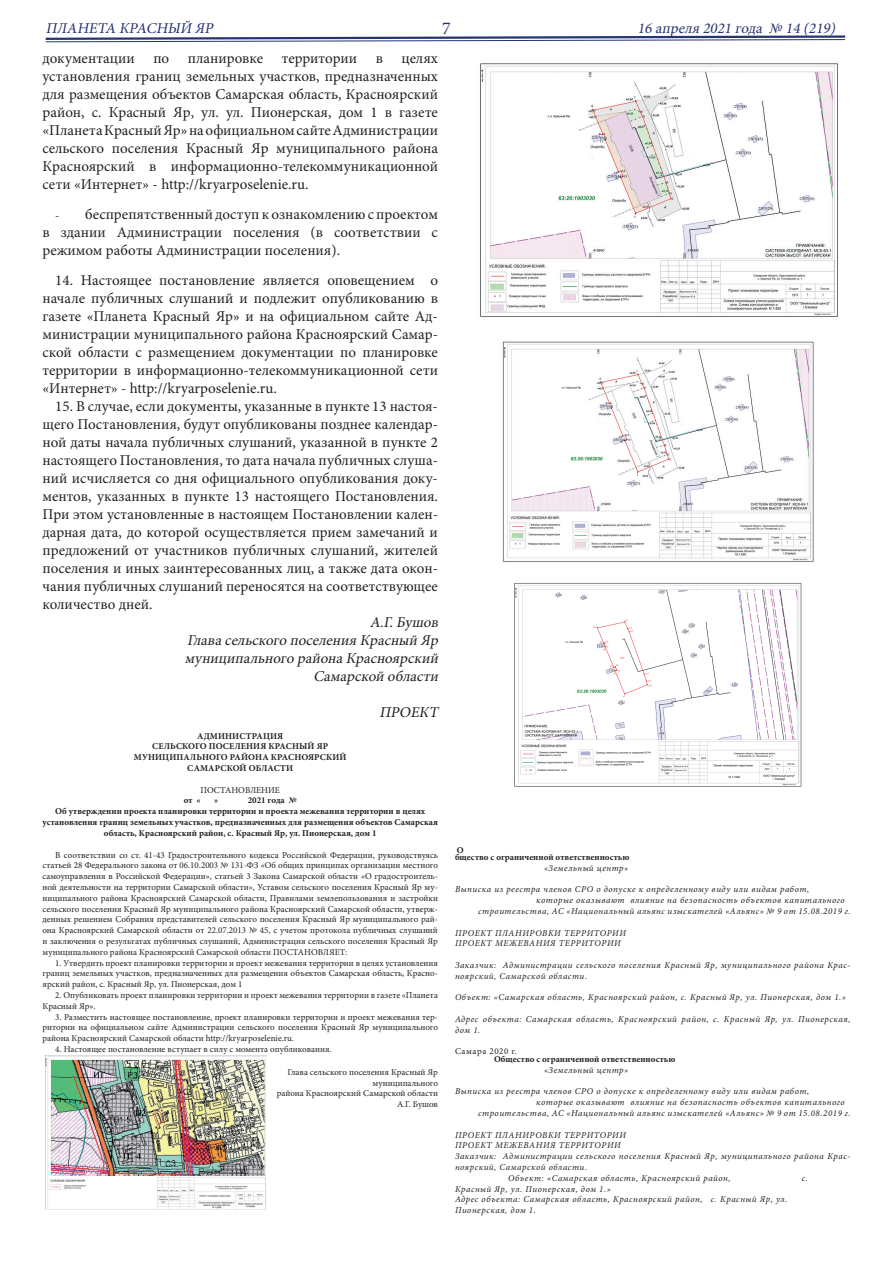
<style>
.page{position:relative;width:893px;height:1263px;background:#fff}
.page>*{position:absolute;margin:0;border:0;box-sizing:border-box;transform-origin:0 0}
.t1{font:18px "Minion Pro";color:#263371}
.t2{font:15px/18px "Minion Pro";color:#231f20;text-align:justify}
.t3{font:italic 15px/18px "Minion Pro";color:#231f20;text-align:right}
.t4{font:italic 15px "Minion Pro";color:#263371}
.t5{font:9px/10.8px "Minion Pro";color:#231f20;text-align:justify}
.t6{font:italic 9px/10.8px "Minion Pro";letter-spacing:.06em;color:#231f20}
.t7{font:700 9px/10.8px "Minion Pro";color:#231f20;text-align:center}
.t8{font:9px "Minion Pro";letter-spacing:.06em;color:#231f20}
.s1{font-size:12px}
</style>
<div class="page">
<svg style="left:45px;top:35px;width:801px;height:8px"></svg>
<img style="left:46px;top:1055px;width:221px;height:155px">
<img style="left:480px;top:63px;width:358px;height:254px">
<img style="left:502px;top:341px;width:312px;height:221px">
<img style="left:514px;top:583px;width:288px;height:204px">
<h2 class="t4" style="left:46px;top:19px;width:172px">ПЛАНЕТА КРАСНЫЙ ЯР</h2>
<h1 class="t1" style="left:442px;top:16px;width:10px">7</h1>
<h2 class="t4" style="left:637px;top:19px;width:203px">16 апреля 2021 года № 14 (219)</h2>
<p class="t2" style="left:43px;top:49px;width:397px">документации по планировке территории в целях установления границ земельных участков, предназначенных для размещения объектов Самарская область, Красноярский район, с. Красный Яр, ул. ул. Пионерская, дом 1 в газете «Планета Красный Яр» на официальном сайте Администрации сельского поселения Красный Яр муниципального района Красноярский в информационно-телекоммуникационной сети «Интернет» - http://kryarposelenie.ru.</p>
<h2 class="t2" style="left:43px;top:205px;width:397px;text-indent:13px"><span class="s1">-</span> беспрепятственный доступ к ознакомлению с проектом в здании Администрации поселения (в соответствии с режимом работы Администрации поселения).</h2>
<p class="t2" style="left:43px;top:271px;width:397px;text-indent:13px">14. Настоящее постановление является оповещением о начале публичных слушаний и подлежит опубликованию в газете «Планета Красный Яр» и на официальном сайте Ад&shy;министрации муниципального района Красноярский Самар&shy;ской области с размещением документации по планировке территории в информационно-телекоммуникационной сети «Интернет» - http://kryarposelenie.ru.</p>
<p class="t2" style="left:43px;top:397px;width:397px;text-indent:13px">15. В случае, если документы, указанные в пункте 13 настоя&shy;щего Постановления, будут опубликованы позднее календар&shy;ной даты начала публичных слушаний, указанной в пункте 2 настоящего Постановления, то дата начала публичных слуша&shy;ний исчисляется со дня официального опубликования доку&shy;ментов, указанных в пункте 13 настоящего Постановления.<br>При этом установленные в настоящем Постановлении кален&shy;дарная дата, до которой осуществляется прием замечаний и предложений от участников публичных слушаний, жителей поселения и иных заинтересованных лиц, а также дата окон&shy;чания публичных слушаний переносятся на соответствующее количество дней.</p>
<h2 class="t3" style="left:185px;top:613px;width:258px">А.Г.Бушов<br>Главасельского поселения Красный Яр муниципального районаКрасноярский<br>Самарской области</h2>
<h2 class="t3" style="left:379px;top:703px;width:64px">ПРОЕКТ</h2>
<p class="t7" style="left:134px;top:730px;width:214px">АДМИНИСТРАЦИЯ<br>СЕЛЬСКОГО ПОСЕЛЕНИЯ КРАСНЫЙ ЯР<br>МУНИЦИПАЛЬНОГО РАЙОНА КРАСНОЯРСКИЙ<br>САМАРСКОЙ ОБЛАСТИ</p>
<p class="t5" style="left:200px;top:784px;width:81px">ПОСТАНОВЛЕНИЕ</p>
<p class="t7" style="left:184px;top:795px;width:18px">от «</p>
<p class="t7" style="left:214px;top:795px;width:6px">»</p>
<p class="t7" style="left:248px;top:795px;width:51px">2021 года №</p>
<p class="t7" style="left:55px;top:806px;width:371px">Об утверждении проекта планировки территории и проекта межевания территории в целях</p>
<p class="t7" style="left:43px;top:817px;width:397px">установления границ земельных участков, предназначенных для размещения объектов Самарская</p>
<p class="t7" style="left:104px;top:827px;width:274px">область, Красноярский район, с. Красный Яр, ул. Пионерская, дом 1</p>
<p class="t5" style="left:43px;top:849px;width:397px;text-indent:13px">В соответствии со ст. 41-43 Градостроительного кодекса Российской Федерации, руководствуясь статьей 28 Федерального закона от 06.10.2003 № 131-ФЗ «Об общих принципах организации местного самоуправления в Российской Федерации», статьей 3 Закона Самарской области «О градостроитель&shy;ной деятельности на территории Самарской области», Уставом сельского поселения Красный Яр му&shy;ниципального района Красноярский Самарской области, Правилами землепользования и застройки сельского поселения Красный Яр муниципального района Красноярский Самарской области, утверж&shy;денных решением Собрания представителей сельского поселения Красный Яр муниципального рай&shy;она Красноярский Самарской области от 22.07.2013 № 45, c учетом протокола публичных слушаний и заключения о результатах публичных слушаний, Администрация сельского поселения Красный Яр муниципального района Красноярский Самарской области ПОСТАНОВЛЯЕТ:</p>
<p class="t5" style="left:43px;top:957px;width:397px;text-indent:13px">1. Утвердить проект планировки территории и проект межевания территории в целях установления границ земельных участков, предназначенных для размещения объектов Самарская область, Красно&shy;ярский район, с. Красный Яр, ул. Пионерская, дом 1</p>
<p class="t5" style="left:43px;top:990px;width:397px;text-indent:13px">2. Опубликовать проект планировки территории и проект межевания территории в газете «Планета<br>Красный Яр».</p>
<p class="t5" style="left:43px;top:1011px;width:397px;text-indent:13px">3. Разместить настоящее постановление, проект планировки территории и проект межевания тер&shy;ритории на официальном сайте Администрации сельского поселения Красный Яр муниципального района Красноярский Самарской области http://kryarposelenie.ru.</p>
<p class="t5" style="left:55px;top:1044px;width:278px">4. Настоящее постановление вступает в силу с момента опубликования.</p>
<p class="t5" style="left:277px;top:1066px;width:163px;text-align:right">Глава сельского поселения Красный Яр муниципального<br>района Красноярский Самарской области<br>А.Г. Бушов</p>
<p class="t7" style="left:455px;top:846px;width:176px;line-height:7.5px;text-align:left">О<br>бщество с ограниченной ответственностью</p>
<p class="t6" style="left:544px;top:862px;width:86px">«Земельный центр»</p>
<p class="t6" style="left:455px;top:884px;width:356px">Выписка из реестра членов СРО о допуске к определенному виду или видам работ,</p>
<p class="t6" style="left:536px;top:895px;width:310px">которые оказывают влияние на безопасность объектов капитального</p>
<p class="t6" style="left:478px;top:906px;width:374px">строительства, АС «Национальный альянс изыскателей «Альянс» № 9 от 15.08.2019 г.</p>
<p class="t6" style="left:455px;top:927px;width:173px">ПРОЕКТ ПЛАНИРОВКИ ТЕРРИТОРИИ<br>ПРОЕКТ МЕЖЕВАНИЯ ТЕРРИТОРИИ</p>
<p class="t6" style="left:455px;top:960px;width:397px">Заказчик: Администрации сельского поселения Красный Яр, муниципального района Крас&shy;ноярский, Самарской области.</p>
<p class="t6" style="left:455px;top:992px;width:392px">Объект: «Самарская область, Красноярский район, с. Красный Яр, ул. Пионерская, дом 1.»</p>
<p class="t6" style="left:455px;top:1014px;width:397px">Адрес объекта: Самарская область, Красноярский район, с. Красный Яр, ул. Пионерская, дом 1.</p>
<p class="t8" style="left:455px;top:1045px;width:63px">Самара 2020 г.</p>
<p class="t7" style="left:494px;top:1053px;width:183px">Общество с ограниченной ответственностью</p>
<p class="t6" style="left:544px;top:1064px;width:86px">«Земельный центр»</p>
<p class="t6" style="left:455px;top:1086px;width:356px">Выписка из реестра членов СРО о допуске к определенному виду или видам работ,</p>
<p class="t6" style="left:536px;top:1097px;width:310px">которые оказывают влияние на безопасность объектов капитального</p>
<p class="t6" style="left:478px;top:1108px;width:374px">строительства, АС «Национальный альянс изыскателей «Альянс» № 9 от 15.08.2019 г.</p>
<p class="t6" style="left:455px;top:1129px;width:173px">ПРОЕКТ ПЛАНИРОВКИ ТЕРРИТОРИИ</p>
<p class="t6" style="left:455px;top:1140px;width:167px">ПРОЕКТ МЕЖЕВАНИЯ ТЕРРИТОРИИ</p>
<p class="t6" style="left:455px;top:1151px;width:397px">Заказчик: Администрации сельского поселения Красный Яр, муниципального района Крас-</p>
<p class="t6" style="left:455px;top:1162px;width:134px">ноярский, Самарской области.</p>
<p class="t6" style="left:508px;top:1172px;width:224px">Объект: «Самарская область, Красноярский район,</p>
<p class="t6" style="left:802px;top:1172px;width:8px">с.</p>
<p class="t6" style="left:455px;top:1183px;width:334px">Красный Яр, ул. Пионерская, дом 1.»<br>Адрес объекта: Самарская область, Красноярский район, с. Красный Яр, ул.<br>Пионерская, дом 1.</p>
</div>
